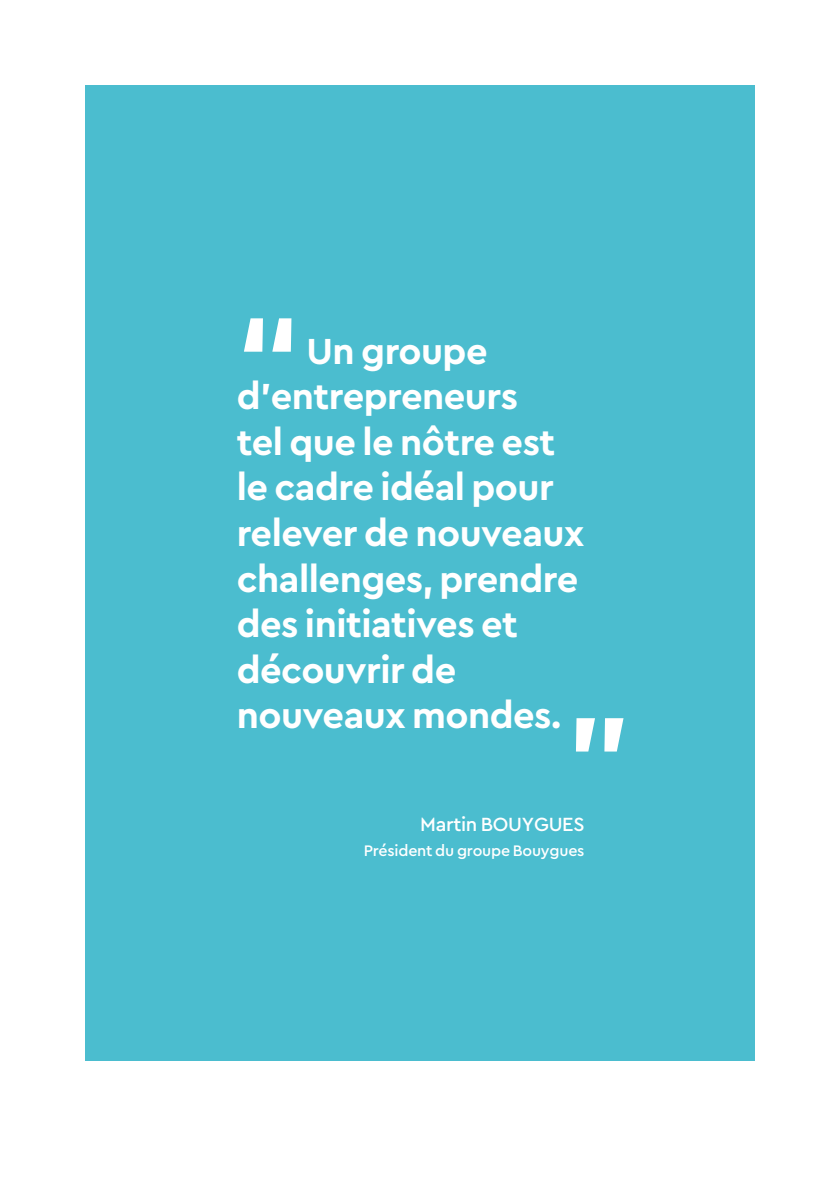
<style>
.page{position:relative;width:840px;height:1191px;background:#fff}
.page>*{position:absolute;margin:0;border:0;box-sizing:border-box;transform-origin:0 0}
.t1{font:700 120px "Cera PRO";color:#fff}
.t2{font:700 38px/45.6px "Cera PRO";letter-spacing:-.015em;color:#fff}
.t3{font:500 20px "Cera PRO";letter-spacing:-.015em;color:#fff}
.t4{font:500 16px "Cera PRO";letter-spacing:-.015em;color:#fff}
</style>
<div class="page">
<div style="left:85px;top:85px;width:669px;height:975px;background:#4bbdcf"></div>
<h1 class="t1" style="left:237px;top:277px;width:66px">“</h1>
<p class="t2" style="left:237px;top:326px;width:349px;text-indent:70px">Un groupe d’entrepreneurs<br>tel que le nôtre est le cadre idéal pour relever de nouveaux challenges, prendre des initiatives et découvrir de nouveaux mondes.</p>
<h1 class="t1" style="left:565px;top:677px;width:66px">”</h1>
<p class="t3" style="left:420px;top:810px;width:166px">Martin BOUYGUES</p>
<p class="t4" style="left:363px;top:839px;width:222px">Président du groupe Bouygues</p>
</div>
